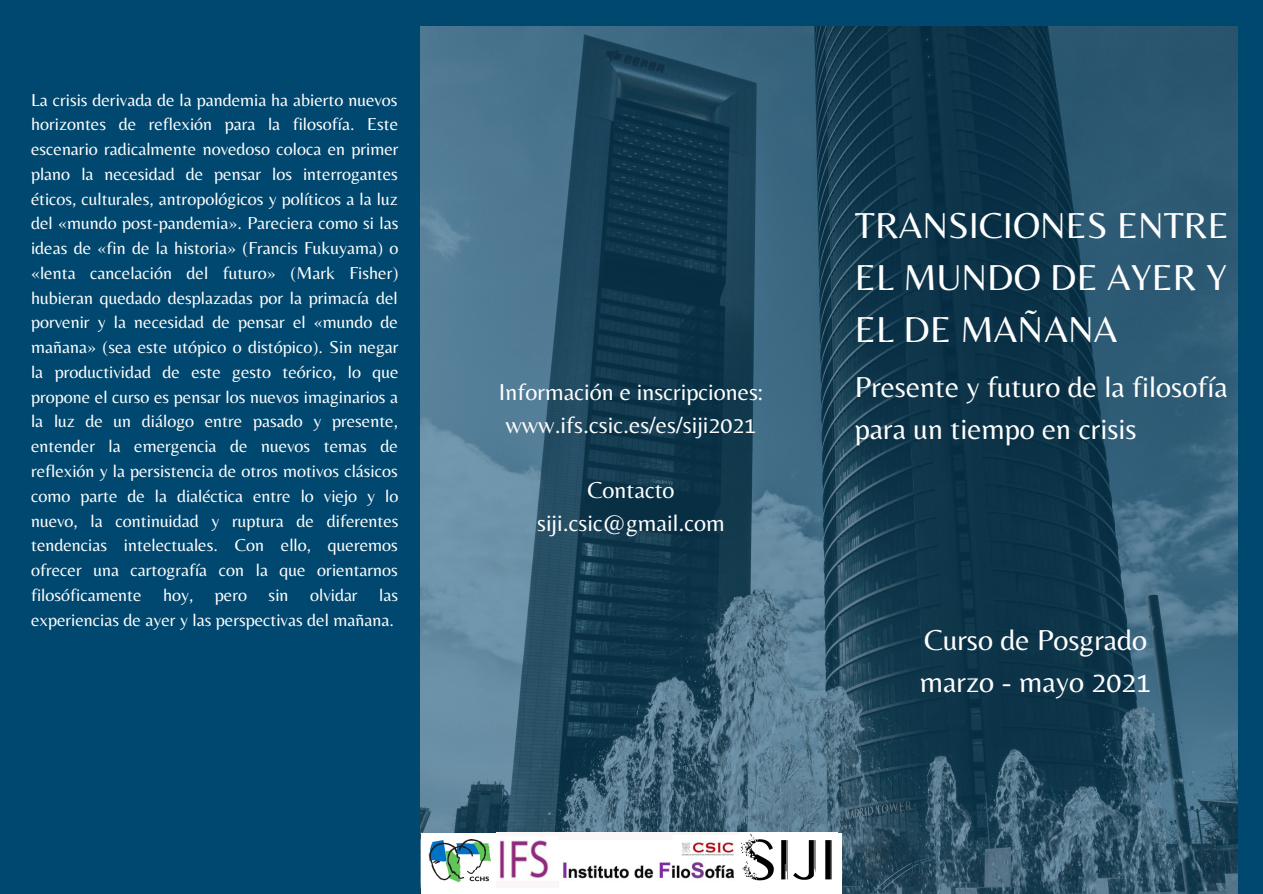
<style>
.page{position:relative;width:1263px;height:894px;background:#fff}
.page>*{position:absolute;margin:0;border:0;box-sizing:border-box;transform-origin:0 0}
.t1{font:37.5px/51.8px "Belleza";color:#fff;text-align:justify}
.t2{font:30px/41.5px "Belleza";color:#fff}
.t3{font:24px "Belleza";color:#fff}
.t4{font:18px/24.8px "Belleza";color:#fff;text-align:justify}
</style>
<div class="page">
<div style="left:0;top:0;width:1263px;height:893px;background:#004870"></div>
<img style="left:421px;top:26px;width:816px;height:867px">
<div style="left:421px;top:832px;width:420px;height:61px;background:#fff"></div>
<img style="left:428px;top:839px;width:63px;height:44px">
<img style="left:739px;top:832px;width:93px;height:49px">
<img style="left:499px;top:832px;width:240px;height:47px">
<p class="t4" style="left:31px;top:87px;width:369px">La crisis derivada de la pandemia ha abierto nuevos horizontes de reflexión para la filosofía. Este escenario radicalmente novedoso coloca en primer plano la necesidad de pensar los interrogantes éticos, culturales, antropológicos y políticos a la luz del «mundo post-pandemia». Pareciera como si las ideas de «fin de la historia» (Francis Fukuyama) o «lenta cancelación del futuro» (Mark Fisher) hubieran quedado desplazadas por la primacía del porvenir y la necesidad de pensar el «mundo de mañana» (sea este utópico o distópico). Sin negar la productividad de este gesto teórico, lo que propone el curso es pensar los nuevos imaginarios a la luz de un diálogo entre pasado y presente, entender la emergencia de nuevos temas de reflexión y la persistencia de otros motivos clásicos como parte de la dialéctica entre lo viejo y lo nuevo, la continuidad y ruptura de diferentes tendencias intelectuales. Con ello, queremos ofrecer una cartografía con la que orientarnos filosóficamente hoy, pero sin olvidar las experiencias de ayer y las perspectivas del mañana.</p>
<p class="t3" style="left:499px;top:377px;width:266px">Información e inscripciones:</p>
<p class="t3" style="left:505px;top:410px;width:253px">www.ifs.csic.es/es/siji2021</p>
<p class="t3" style="left:587px;top:475px;width:89px">Contacto</p>
<p class="t3" style="left:537px;top:508px;width:189px">siji.csic@gmail.com</p>
<p class="t1" style="left:855px;top:199px;width:375px">TRANSICIONES ENTRE EL MUNDO DE AYER Y EL DE MAÑANA</p>
<p class="t2" style="left:855px;top:366px;width:374px">Presente y futuro de la filosofía para un tiempo en crisis</p>
<p class="t2" style="left:924px;top:618px;width:225px">Curso de Posgrado</p>
<p class="t2" style="left:920px;top:660px;width:233px">marzo - mayo 2021</p>
</div>
